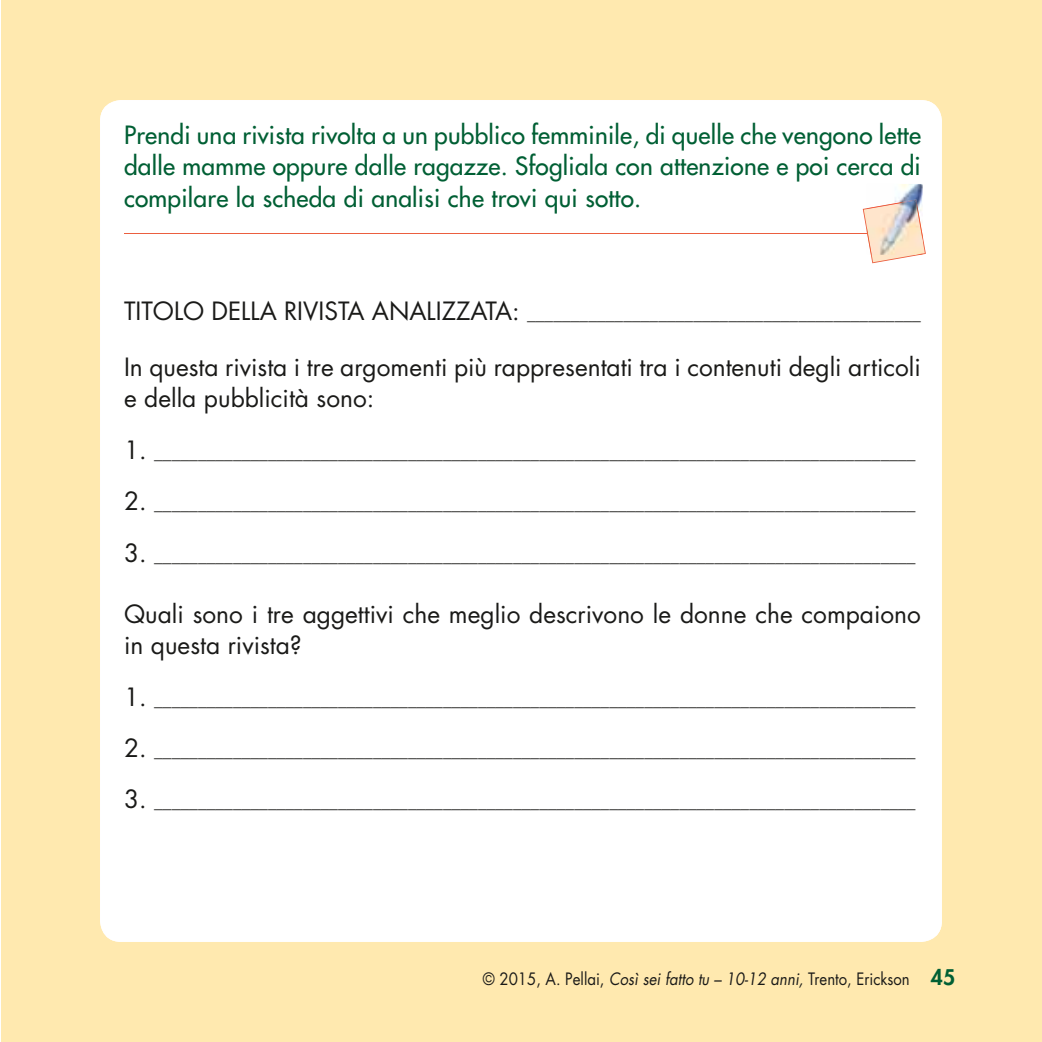
<style>
.page{position:relative;width:1042px;height:1042px;background:#fff}
.page>*{position:absolute;margin:0;border:0;box-sizing:border-box;transform-origin:0 0}
.t1{font:500 24.5px/31.5px "Futura Std";letter-spacing:.01em;color:#005f34;text-align:justify}
.t2{font:24.5px/31.5px "Futura Std";color:#1a1a18}
.t3{font:17.5px "Futura Std";color:#1a1a18}
.t4{font:16.62px "Futura Std";color:#1a1a18;scale:.9 1}
.s1{font-size:24.5px}
.s2{font-style:italic}
.s3{font-weight:800;font-size:21px;color:#005f34}
</style>
<div class="page">
<div style="left:1px;top:0;width:1041px;height:1042px;background:#ffe9af"></div>
<div style="left:100px;top:100px;width:842px;height:842px;background:#fff;border-radius:21px"></div>
<hr style="left:124px;top:233px;width:772px;height:1px;background:#eb5e3f">
<img style="left:895px;top:184px;width:27px;height:15px">
<svg style="left:863px;top:208px;width:63px;height:55px"></svg>
<img style="left:867px;top:199px;width:55px;height:56px">
<h1 class="t1" style="left:124px;top:121px;width:798px">Prendi una rivista rivolta a un pubblico femminile, di quelle che vengono lette dalle mamme oppure dalle ragazze. Sfogliala con attenzione e poi cerca di compilare la scheda di analisi che trovi qui sotto.</h1>
<p class="t3" style="left:124px;top:305px;width:798px"><span class="s1">TITOLO DELLA RIVISTA ANALIZZATA:</span> _____________________________________________</p>
<h1 class="t2" style="left:124px;top:353px;width:798px">In questa rivista i tre argomenti più rappresentati tra i contenuti degli articoli e della pubblicità sono:</h1>
<p class="t3" style="left:124px;top:444px;width:793px"><span class="s1">1.</span> _______________________________________________________________________________________</p>
<p class="t3" style="left:124px;top:495px;width:793px"><span class="s1">2.</span> _______________________________________________________________________________________</p>
<p class="t3" style="left:124px;top:547px;width:793px"><span class="s1">3.</span> _______________________________________________________________________________________</p>
<h1 class="t2" style="left:124px;top:600px;width:798px">Quali sono i tre aggettivi che meglio descrivono le donne che compaiono in questa rivista?</h1>
<p class="t3" style="left:124px;top:691px;width:793px"><span class="s1">1.</span> _______________________________________________________________________________________</p>
<p class="t3" style="left:124px;top:742px;width:793px"><span class="s1">2.</span> _______________________________________________________________________________________</p>
<p class="t3" style="left:124px;top:794px;width:793px"><span class="s1">3.</span> _______________________________________________________________________________________</p>
<p class="t4" style="left:483px;top:971px;width:526px">© 2015, A. Pellai, <span class="s2">Così sei fatto tu – 10-12 anni,</span> Trento, Erickson <span class="s3">45</span></p>
</div>
